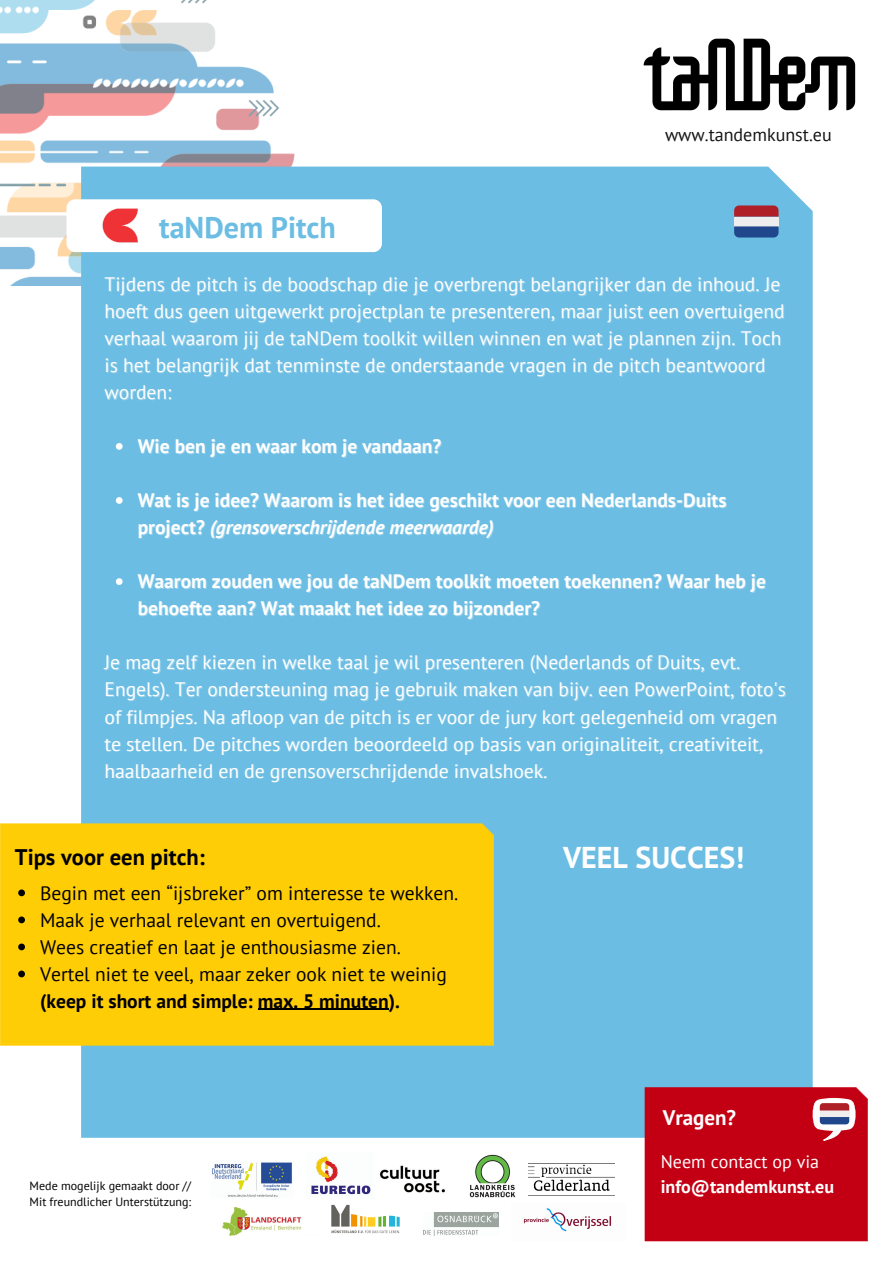
<style>
.page{position:relative;width:894px;height:1264px;background:#fff}
.page>*{position:absolute;margin:0;border:0;box-sizing:border-box;transform-origin:0 0}
.t1{font:700 30px "PT Sans";color:#6bbde3}
.t2{font:700 30px "PT Sans";color:#fefefe}
.t3{font:700 22.5px "PT Sans";color:#000}
.t4{font:700 21px "PT Sans";color:#fefefe}
.t5{font:19.5px/27px "PT Sans";color:#fff}
.t6{font:19.5px/27px "PT Sans";color:#fefefe}
.t7{font:700 19.5px/27px "PT Sans";color:#fff}
.t8{font:19.5px/27px "PT Sans";color:#000}
.t9{font:700 18px "PT Sans";color:#fefefe}
.t10{font:18px "PT Sans";color:#141414}
.t11{font:18px "PT Sans";color:#fefefe}
.t12{font:12px "PT Sans";color:#000}
.s1{font-style:italic}
.s2{font-weight:700}
</style>
<div class="page">
<img style="left:0;top:0;width:295px;height:285px">
<div style="left:81px;top:166px;width:731px;height:971px;background:#6bbde3"></div>
<div style="left:66px;top:199px;width:316px;height:53px;background:#fff;border-radius:9px"></div>
<svg style="left:116px;top:443px;width:6px;height:7px"></svg>
<svg style="left:116px;top:497px;width:6px;height:7px"></svg>
<svg style="left:116px;top:578px;width:6px;height:7px"></svg>
<img style="left:643px;top:38px;width:213px;height:73px">
<img style="left:212px;top:1162px;width:80px;height:35px">
<img style="left:102px;top:208px;width:36px;height:35px">
<img style="left:379px;top:1165px;width:66px;height:28px">
<img style="left:311px;top:1156px;width:60px;height:39px">
<img style="left:222px;top:1207px;width:80px;height:28px">
<img style="left:424px;top:1212px;width:74px;height:23px">
<img style="left:469px;top:1154px;width:47px;height:44px">
<img style="left:523px;top:1208px;width:89px;height:24px">
<img style="left:331px;top:1204px;width:69px;height:30px">
<div style="left:644px;top:1087px;width:223px;height:154px;background:#c30013"></div>
<div style="left:0;top:823px;width:494px;height:222px;background:#ffcd05"></div>
<svg style="left:18px;top:889px;width:7px;height:7px"></svg>
<svg style="left:18px;top:916px;width:7px;height:7px"></svg>
<svg style="left:18px;top:943px;width:7px;height:7px"></svg>
<svg style="left:18px;top:970px;width:7px;height:7px"></svg>
<hr style="left:258px;top:1008px;width:130px;height:2px;background:#000">
<div style="left:734px;top:216px;width:43px;height:10px;background:#eee"></div>
<svg style="left:734px;top:205px;width:43px;height:11px"></svg>
<svg style="left:734px;top:226px;width:43px;height:11px"></svg>
<img style="left:528px;top:1163px;width:86px;height:28px">
<p class="t1" style="left:159px;top:207px;width:178px">taNDem Pitch</p>
<p class="t10" style="left:665px;top:122px;width:168px">www.tandemkunst.eu</p>
<p class="t6" style="left:104px;top:270px;width:681px">Tijdens de pitch is de boodschap die je overbrengt belangrijker dan de inhoud. Je hoeft dus geen uitgewerkt projectplan te presenteren, maar juist een overtuigend verhaal waarom jij de taNDem toolkit willen winnen en wat je plannen zijn. Toch is het belangrijk dat tenminste de onderstaande vragen in de pitch beantwoord worden:</p>
<p class="t7" style="left:138px;top:432px;width:305px">Wie ben je en waar kom je vandaan?</p>
<p class="t7" style="left:138px;top:486px;width:590px">Wat is je idee? Waarom is het idee geschikt voor een Nederlands-Duits project? <span class="s1">(grensoverschrijdende meerwaarde)</span></p>
<p class="t7" style="left:138px;top:567px;width:629px">Waarom zouden we jou de taNDem toolkit moeten toekennen? Waar heb je behoefte aan? Wat maakt het idee zo bijzonder?</p>
<p class="t5" style="left:104px;top:648px;width:682px">Je mag zelf kiezen in welke taal je wil presenteren (Nederlands of Duits, evt.<br>Engels). Ter ondersteuning mag je gebruik maken van bijv. een PowerPoint, foto's of filmpjes. Na afloop van de pitch is er voor de jury kort gelegenheid om vragen te stellen. De pitches worden beoordeeld op basis van originaliteit, creativiteit, haalbaarheid en de grensoverschrijdende invalshoek.</p>
<p class="t3" style="left:15px;top:842px;width:191px">Tips voor een pitch:</p>
<p class="t8" style="left:40px;top:878px;width:419px">Begin met een “ijsbreker” om interesse te wekken.</p>
<p class="t8" style="left:40px;top:905px;width:342px">Maak je verhaal relevant en overtuigend.</p>
<p class="t8" style="left:40px;top:933px;width:362px">Wees creatief en laat je enthousiasme zien.</p>
<p class="t8" style="left:40px;top:960px;width:408px">Vertel niet te veel, maar zeker ook niet te weinig <span class="s2">(keep it short and simple: max. 5 minuten).</span></p>
<p class="t12" style="left:30px;top:1178px;width:163px">Mede mogelijk gemaakt door //</p>
<p class="t12" style="left:30px;top:1194px;width:163px">Mit freundlicher Unterstützung:</p>
<p class="t2" style="left:563px;top:837px;width:183px">VEEL SUCCES!</p>
<p class="t4" style="left:662px;top:1103px;width:75px">Vragen?</p>
<p class="t11" style="left:660px;top:1149px;width:160px">Neem contact op via</p>
<p class="t9" style="left:660px;top:1174px;width:175px">info@tandemkunst.eu</p>
</div>
